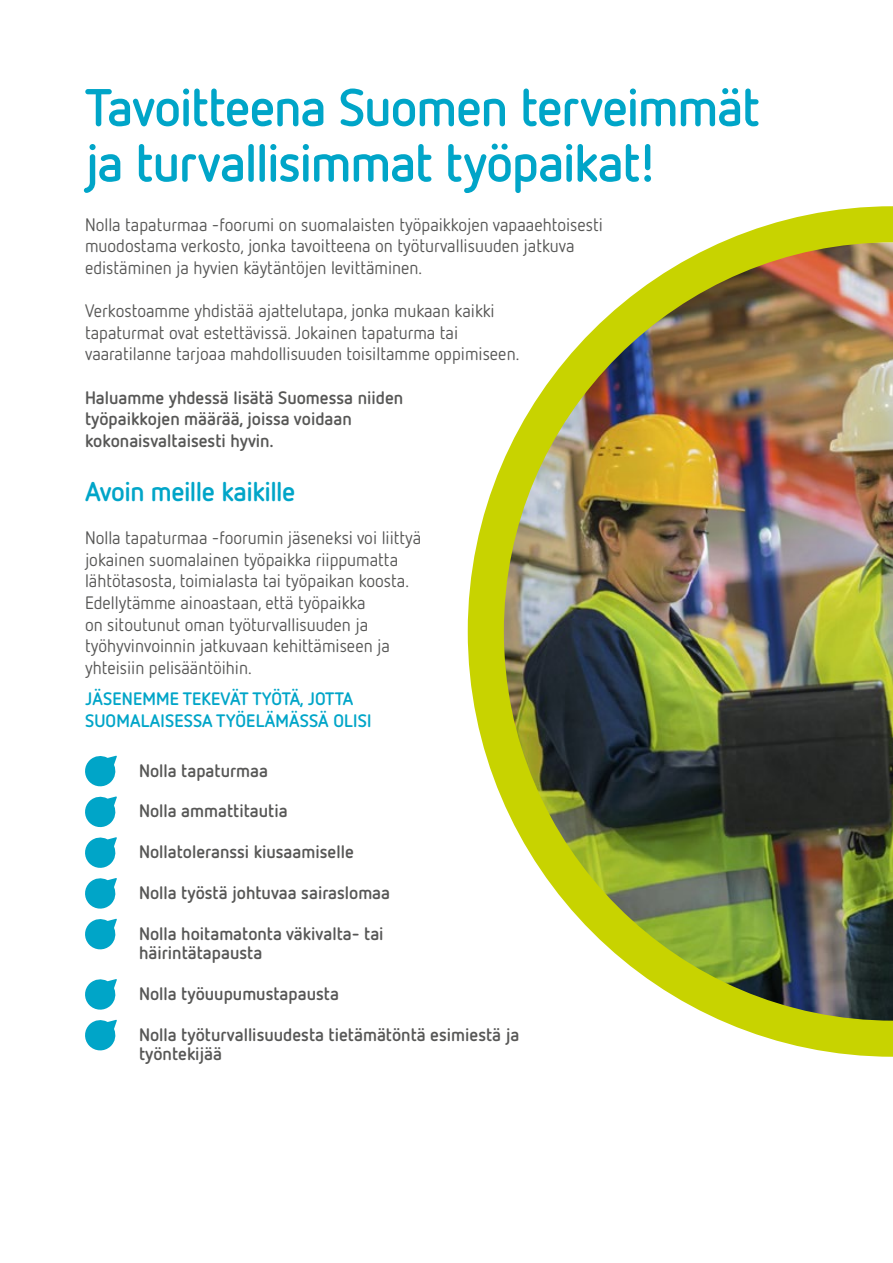
<style>
.page{position:relative;width:893px;height:1263px;background:#fff}
.page>*{position:absolute;margin:0;border:0;box-sizing:border-box;transform-origin:0 0}
.t1{font:700 52.5px/55.5px "Netto OT";letter-spacing:-.02em;color:#00a5c8}
.t2{font:700 27px "Netto OT";letter-spacing:-.02em;color:#00a5c8}
.t3{font:18px/21.6px "Netto OT";color:#575756}
.t4{font:700 18px/21.6px "Netto OT";color:#575756}
.t5{font:700 18px/21.6px "Netto OT";letter-spacing:.01em;color:#00a5c8}
</style>
<div class="page">
<img style="left:468px;top:206px;width:425px;height:851px">
<svg style="left:85px;top:755px;width:32px;height:32px"></svg>
<svg style="left:85px;top:796px;width:32px;height:32px"></svg>
<svg style="left:85px;top:837px;width:32px;height:31px"></svg>
<svg style="left:85px;top:878px;width:32px;height:31px"></svg>
<svg style="left:85px;top:918px;width:32px;height:32px"></svg>
<svg style="left:85px;top:979px;width:32px;height:31px"></svg>
<svg style="left:85px;top:1019px;width:32px;height:32px"></svg>
<h1 class="t1" style="left:85px;top:78px;width:676px">Tavoitteena Suomen terveimmät ja turvallisimmat työpaikat!</h1>
<p class="t3" style="left:85px;top:213px;width:519px">Nolla tapaturmaa -foorumi on suomalaisten työpaikkojen vapaaehtoisesti muodostama verkosto, jonka tavoitteena on työturvallisuuden jatkuva edistäminen ja hyvien käytäntöjen levittäminen.</p>
<p class="t3" style="left:85px;top:300px;width:436px">Verkostoamme yhdistää ajattelutapa, jonka mukaan kaikki tapaturmat ovat estettävissä. Jokainen tapaturma tai vaaratilanne tarjoaa mahdollisuuden toisiltamme oppimiseen.</p>
<p class="t4" style="left:85px;top:386px;width:320px">Haluamme yhdessä lisätä Suomessa niiden työpaikkojen määrää, joissa voidaan kokonaisvaltaisesti hyvin.</p>
<h2 class="t2" style="left:85px;top:474px;width:212px">Avoin meille kaikille</h2>
<p class="t3" style="left:85px;top:527px;width:338px">Nolla tapaturmaa -foorumin jäseneksi voi liittyä jokainen suomalainen työpaikka riippumatta lähtötasosta, toimialasta tai työpaikan koosta.<br>Edellytämme ainoastaan, että työpaikka<br>on sitoutunut oman työturvallisuuden ja työhyvinvoinnin jatkuvaan kehittämiseen ja yhteisiin pelisääntöihin.</p>
<p class="t5" style="left:85px;top:688px;width:288px">JÄSENEMME TEKEVÄT TYÖTÄ, JOTTA<br>SUOMALAISESSA TYÖELÄMÄSSÄ OLISI</p>
<p class="t4" style="left:139px;top:759px;width:131px">Nolla tapaturmaa</p>
<p class="t4" style="left:139px;top:800px;width:150px">Nolla ammattitautia</p>
<p class="t4" style="left:139px;top:840px;width:216px">Nollatoleranssi kiusaamiselle</p>
<p class="t4" style="left:139px;top:881px;width:253px">Nolla työstä johtuvaa sairaslomaa</p>
<p class="t4" style="left:139px;top:923px;width:246px;line-height:19.5px">Nolla hoitamatonta väkivalta- tai häirintätapausta</p>
<p class="t4" style="left:139px;top:982px;width:201px">Nolla työuupumustapausta</p>
<p class="t4" style="left:139px;top:1024px;width:382px;line-height:19.5px">Nolla työturvallisuudesta tietämätöntä esimiestä ja työntekijää</p>
</div>
